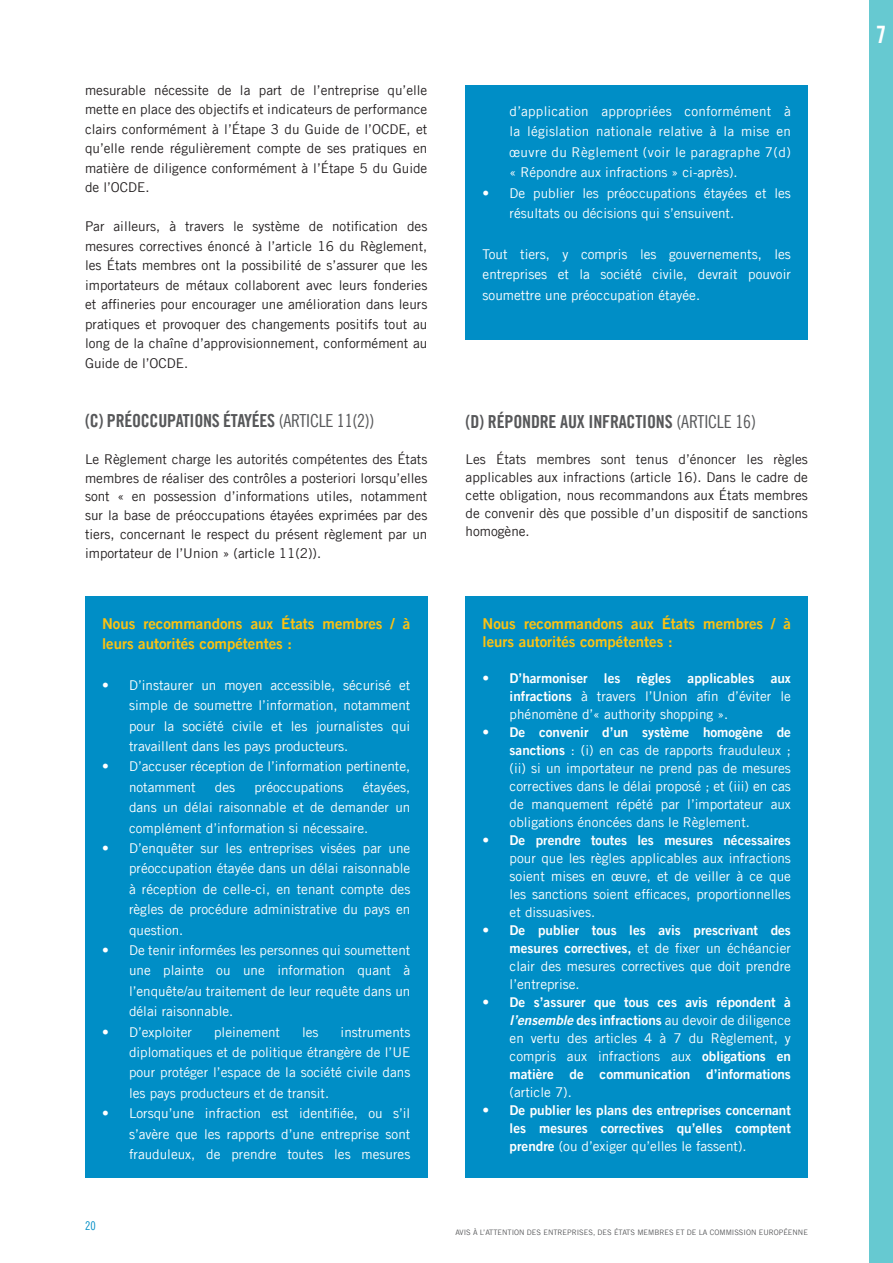
<style>
.page{position:relative;width:893px;height:1263px;background:#fff}
.page>*{position:absolute;margin:0;border:0;box-sizing:border-box;transform-origin:0 0}
.body_copy{font:24px "Amnesty Trade Gothic Bd Cn 20";color:#fff}
.body_copy-2{font:18px "Amnesty Trade Gothic Bd Cn 20";letter-spacing:-.015em;color:#57585a}
.body_copy-3{font:15px/18px "Amnesty Trade Gothic Bd 2";color:#fec210}
.body_copy-4{font:13.5px/20.4px "Amnesty Trade Gothic";color:#fff;text-align:justify}
.body_copy-5{font:13.5px/19.5px "Amnesty Trade Gothic";color:#231f20;text-align:justify}
.t1{font:13.5px/18px "Amnesty Trade Gothic Bd 2";color:#fff;text-align:justify}
.t2{font:12px "Amnesty Trade Gothic Cn 18";color:#008ec6}
.t3{font:7.5px "Amnesty Trade Gothic";color:#57585a}
.s1{font-family:"Amnesty Trade Gothic Cn 18"}
.s2{font-family:"Amnesty Trade Gothic Bd 2"}
.s3{font-family:"Amnesty Trade Gothic Bd 2 Obl"}
.s4{font-family:"Amnesty Trade Gothic"}
</style>
<div class="page">
<div style="left:466px;top:85px;width:342px;height:254px;background:#008ec6"></div>
<div style="left:466px;top:596px;width:342px;height:582px;background:#008ec6"></div>
<div style="left:85px;top:596px;width:342px;height:582px;background:#008ec6"></div>
<div style="left:870px;top:0;width:23px;height:1263px;background:#66c9d1"></div>
<p class="body_copy-5" style="left:85px;top:80px;width:344px">mesurable nécessite de la part de l’entreprise qu’elle mette en place des objectifs et indicateurs de performance clairs conformément à l’Étape 3 du Guide de l’OCDE, et qu’elle rende régulièrement compte de ses pratiques en matière de diligence conformément à l’Étape 5 du Guide de l’OCDE.</p>
<p class="body_copy-5" style="left:85px;top:217px;width:344px">Par ailleurs, à travers le système de notification des mesures correctives énoncé à l’article 16 du Règlement, les États membres ont la possibilité de s’assurer que les importateurs de métaux collaborent avec leurs fonderies et affineries pour encourager une amélioration dans leurs pratiques et provoquer des changements positifs tout au long de la chaîne d’approvisionnement, conformément au Guide de l’OCDE.</p>
<p class="body_copy-2" style="left:85px;top:410px;width:291px">(C) PRÉOCCUPATIONS ÉTAYÉES <span class="s1">(ARTICLE 11(2))</span></p>
<p class="body_copy-5" style="left:85px;top:449px;width:344px;line-height:18.8px">Le Règlement charge les autorités compétentes des États membres de réaliser des contrôles a posteriori lorsqu’elles sont « en possession d’informations utiles, notamment sur la base de préoccupations étayées exprimées par des tiers, concernant le respect du présent règlement par un importateur de l’Union » (article 11(2)).</p>
<p class="body_copy-3" style="left:102px;top:613px;width:310px;line-height:20.4px">Nous recommandons aux États membres / à leurs autorités compétentes :</p>
<p class="body_copy-4" style="left:129px;top:674px;width:283px;text-indent:-27px">• D’instaurer un moyen accessible, sécurisé et simple de soumettre l’information, notamment pour la société civile et les journalistes qui travaillent dans les pays producteurs.</p>
<p class="body_copy-4" style="left:129px;top:756px;width:283px;text-indent:-27px">• D’accuser réception de l’information pertinente, notamment</p>
<p class="body_copy-4" style="left:215px;top:776px;width:22px">des</p>
<p class="body_copy-4" style="left:254px;top:776px;width:91px">préoccupations</p>
<p class="body_copy-4" style="left:129px;top:776px;width:283px;text-indent:234px">étayées, dans un délai raisonnable et de demander un complément d’information si nécessaire.</p>
<p class="body_copy-4" style="left:129px;top:838px;width:283px;text-indent:-27px">• D’enquêter sur les entreprises visées par une préoccupation étayée dans un délai raisonnable à réception de celle-ci, en tenant compte des règles de procédure administrative du pays en question.</p>
<p class="body_copy-4" style="left:129px;top:940px;width:283px;text-indent:-27px">• De tenir informées les personnes qui soumettent une plainte ou une information quant à l’enquête/au traitement de leur requête dans un délai raisonnable.</p>
<p class="body_copy-4" style="left:102px;top:1021px;width:92px">• D’exploiter</p>
<p class="body_copy-4" style="left:214px;top:1021px;width:68px">pleinement</p>
<p class="body_copy-4" style="left:302px;top:1021px;width:18px">les</p>
<p class="body_copy-4" style="left:129px;top:1021px;width:283px;text-indent:212px">instruments diplomatiques et de politique étrangère de l’UE pour protéger l’espace de la société civile dans les pays producteurs et de transit.</p>
<p class="body_copy-4" style="left:129px;top:1103px;width:283px;text-indent:-27px">• Lorsqu’une infraction est identifiée, ou s’il s’avère que les rapports d’une entreprise sont frauduleux, de prendre toutes les mesures</p>
<p class="t2" style="left:85px;top:1218px;width:12px">20</p>
<p class="body_copy-4" style="left:510px;top:101px;width:283px">d’application appropriées conformément à la législation nationale relative à la mise en œuvre du Règlement (voir le paragraphe 7(d)</p>
<p class="body_copy-4" style="left:510px;top:162px;width:229px">« Répondre aux infractions » ci-après).</p>
<p class="body_copy-4" style="left:510px;top:182px;width:283px;text-indent:-27px">• De publier les préoccupations étayées et les résultats ou décisions qui s’ensuivent.</p>
<p class="body_copy-4" style="left:483px;top:244px;width:310px">Tout tiers, y compris les gouvernements, les entreprises et la société civile, devrait pouvoir soumettre une préoccupation étayée.</p>
<p class="body_copy-2" style="left:466px;top:410px;width:292px">(D) RÉPONDRE AUX INFRACTIONS <span class="s1">(ARTICLE 16)</span></p>
<p class="body_copy-5" style="left:466px;top:450px;width:344px;line-height:18px">Les États membres sont tenus d’énoncer les règles applicables aux infractions (article 16). Dans le cadre de cette obligation, nous recommandons aux États membres de convenir dès que possible d’un dispositif de sanctions homogène.</p>
<p class="body_copy-3" style="left:483px;top:614px;width:310px">Nous recommandons aux États membres / à leurs autorités compétentes :</p>
<p class="body_copy-4" style="left:510px;top:668px;width:283px;line-height:18px;text-indent:-27px"><span class="s2">• D’harmoniser les règles applicables aux infractions</span> à travers l’Union afin d’éviter le phénomène d’« authority shopping ».</p>
<p class="body_copy-4" style="left:510px;top:722px;width:283px;line-height:18px;text-indent:-27px"><span class="s2">• De convenir d’un système homogène de sanctions</span> : (i) en cas de rapports frauduleux ; (ii) si un importateur ne prend pas de mesures correctives dans le délai proposé ; et (iii) en cas de manquement répété par l’importateur aux obligations énoncées dans le Règlement.</p>
<p class="body_copy-4" style="left:510px;top:830px;width:283px;line-height:18px;text-indent:-27px"><span class="s2">• De prendre toutes les mesures nécessaires </span>pour que les règles applicables aux infractions soient mises en œuvre, et de veiller à ce que les sanctions soient efficaces, proportionnelles et dissuasives.</p>
<p class="body_copy-4" style="left:510px;top:920px;width:283px;line-height:18px;text-indent:-27px"><span class="s2">• De publier tous les avis prescrivant des mesures correctives,</span> et de fixer un échéancier clair des mesures correctives que doit prendre l’entreprise.</p>
<p class="t1" style="left:510px;top:992px;width:283px;text-indent:-27px">• De s’assurer que tous ces avis répondent à <span class="s3">l’ensemble</span> des infractions <span class="s4">au devoir de diligence en vertu des articles 4 à 7 du Règlement, y compris aux infractions aux</span> obligations en matière de communication d’informations <span class="s4">(article 7).</span></p>
<p class="t1" style="left:510px;top:1100px;width:283px;text-indent:-27px">• De publier les plans des entreprises concernant les mesures correctives qu’elles comptent prendre <span class="s4">(ou d’exiger qu’elles le fassent).</span></p>
<p class="t3" style="left:455px;top:1228px;width:354px">AVIS À L’ATTENTION DES ENTREPRISES, DES ÉTATS MEMBRES ET DE LA COMMISSION EUROPÉENNE</p>
<p class="body_copy" style="left:876px;top:20px;width:12px">7</p>
</div>
